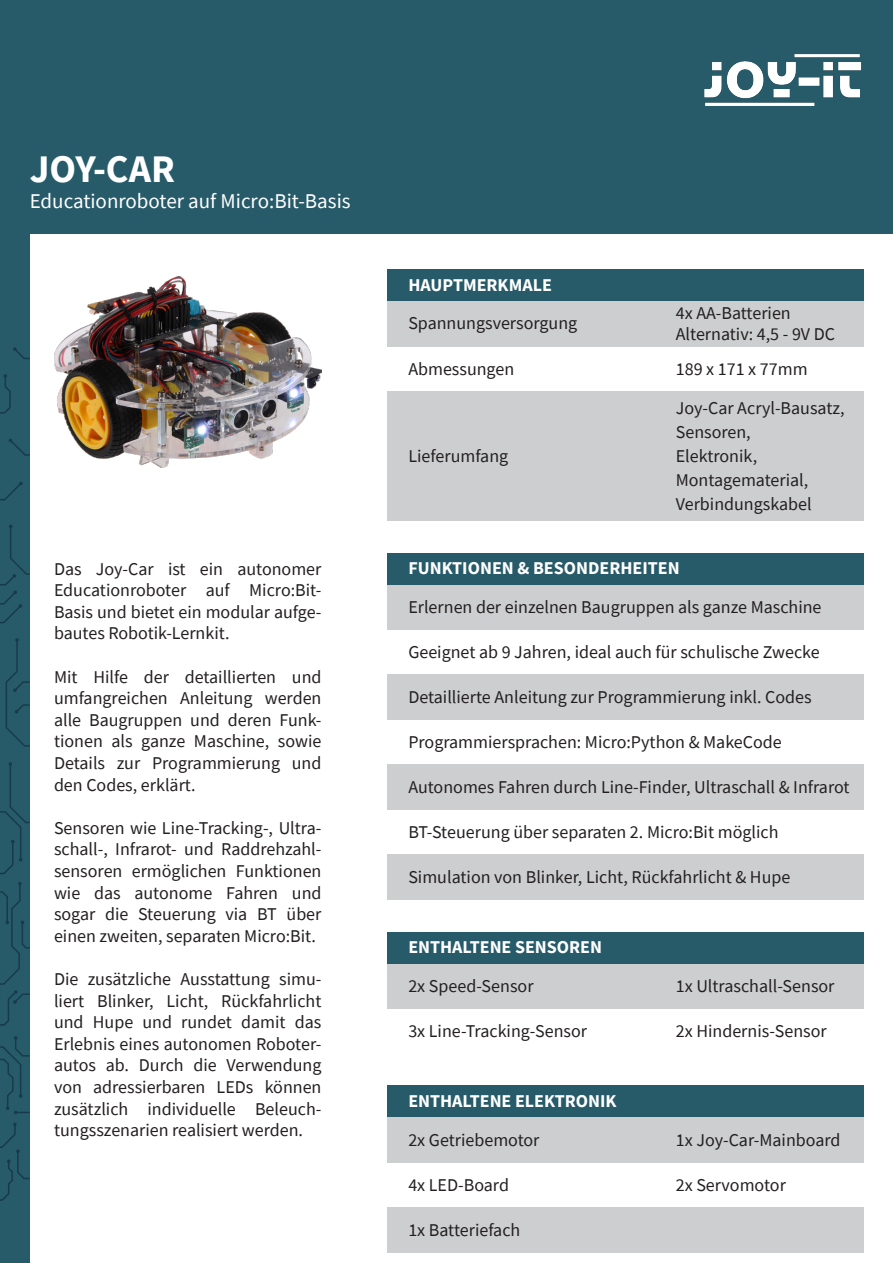
<style>
.page{position:relative;width:893px;height:1263px;background:#fff}
.page>*{position:absolute;margin:0;border:0;box-sizing:border-box;transform-origin:0 0}
.t1{font:700 39px "Source Sans Pro";color:#fff}
.t2{font:21px "Source Sans Pro";color:#fff}
.t3{font:18px/21.6px "Source Sans Pro";color:#231f20;text-align:justify}
.t4{font:700 18px "Source Sans Pro";color:#fff}
</style>
<div class="page">
<div style="left:387px;top:854px;width:476px;height:45px;background:#cccecf"></div>
<div style="left:387px;top:674px;width:476px;height:45px;background:#cccecf"></div>
<div style="left:387px;top:764px;width:476px;height:45px;background:#cccecf"></div>
<img style="left:54px;top:277px;width:267px;height:190px">
<div style="left:387px;top:391px;width:476px;height:130px;background:#cccecf"></div>
<div style="left:0;top:0;width:893px;height:234px;background:#275b6a"></div>
<img style="left:704px;top:54px;width:158px;height:52px">
<div style="left:0;top:208px;width:30px;height:1055px;background:#275b6a"></div>
<div style="left:387px;top:269px;width:476px;height:32px;background:#275b6a"></div>
<svg style="left:0;top:1122px;width:30px;height:79px"></svg>
<svg style="left:0;top:1036px;width:30px;height:78px"></svg>
<svg style="left:0;top:882px;width:30px;height:144px"></svg>
<svg style="left:0;top:762px;width:30px;height:112px"></svg>
<svg style="left:5px;top:638px;width:25px;height:109px"></svg>
<svg style="left:0;top:525px;width:30px;height:99px"></svg>
<svg style="left:0;top:482px;width:23px;height:19px"></svg>
<svg style="left:9px;top:438px;width:21px;height:18px"></svg>
<svg style="left:0;top:374px;width:11px;height:40px"></svg>
<svg style="left:13px;top:347px;width:17px;height:12px"></svg>
<div style="left:387px;top:301px;width:476px;height:45px;background:#cccecf"></div>
<div style="left:387px;top:963px;width:476px;height:45px;background:#cccecf"></div>
<div style="left:387px;top:931px;width:476px;height:32px;background:#275b6a"></div>
<div style="left:387px;top:1117px;width:476px;height:45px;background:#cccecf"></div>
<div style="left:387px;top:1085px;width:476px;height:32px;background:#275b6a"></div>
<div style="left:387px;top:1207px;width:476px;height:45px;background:#cccecf"></div>
<div style="left:387px;top:584px;width:476px;height:45px;background:#cccecf"></div>
<div style="left:387px;top:553px;width:476px;height:31px;background:#275b6a"></div>
<p class="t1" style="left:30px;top:143px;width:147px">JOY-CAR</p>
<p class="t2" style="left:30px;top:187px;width:322px">Educationroboter auf Micro:Bit-Basis</p>
<p class="t3" style="left:54px;top:558px;width:269px">Das Joy-Car ist ein autonomer Educationroboter auf Micro:Bit-Basis und bietet ein modular aufge&shy;bautes Robotik-Lernkit.</p>
<p class="t3" style="left:54px;top:666px;width:269px">Mit Hilfe der detaillierten und umfangreichen Anleitung werden alle Baugruppen und deren Funk&shy;tionen als ganze Maschine, sowie Details zur Programmierung und den Codes, erklärt.</p>
<p class="t3" style="left:54px;top:817px;width:269px">Sensoren wie Line-Tracking-, Ultra&shy;schall-, Infrarot- und Raddrehzahl&shy;sensoren ermöglichen Funktionen wie das autonome Fahren und sogar die Steuerung via BT über einen zweiten, separaten Micro:Bit.</p>
<p class="t3" style="left:54px;top:968px;width:269px">Die zusätzliche Ausstattung simu&shy;liert Blinker, Licht, Rückfahrlicht und Hupe und rundet damit das Erlebnis eines autonomen Roboter&shy;autos ab. Durch die Verwendung von adressierbaren LEDs können zusätzlich individuelle Beleuch&shy;tungsszenarien realisiert werden.</p>
<p class="t4" style="left:408px;top:273px;width:145px">HAUPTMERKMALE</p>
<p class="t3" style="left:408px;top:313px;width:170px">Spannungsversorgung</p>
<p class="t3" style="left:676px;top:302px;width:116px">4x AA-Batterien</p>
<p class="t3" style="left:676px;top:323px;width:161px">Alternativ: 4,5 - 9V DC</p>
<p class="t3" style="left:408px;top:358px;width:107px">Abmessungen</p>
<p class="t3" style="left:676px;top:358px;width:133px">189 x 171 x 77mm</p>
<p class="t3" style="left:408px;top:445px;width:101px">Lieferumfang</p>
<p class="t3" style="left:676px;top:396px;width:170px;line-height:24px">Joy-Car Acryl-Bausatz,<br>Sensoren,</p>
<p class="t3" style="left:676px;top:445px;width:83px">Elektronik,</p>
<p class="t3" style="left:676px;top:468px;width:137px;line-height:24px">Montagematerial,<br>Verbindungskabel</p>
<p class="t4" style="left:408px;top:556px;width:273px">FUNKTIONEN &amp; BESONDERHEITEN</p>
<p class="t3" style="left:408px;top:596px;width:415px">Erlernen der einzelnen Baugruppen als ganze Maschine</p>
<p class="t3" style="left:408px;top:641px;width:413px">Geeignet ab 9 Jahren, ideal auch für schulische Zwecke</p>
<p class="t3" style="left:408px;top:686px;width:405px">Detaillierte Anleitung zur Programmierung inkl. Codes</p>
<p class="t3" style="left:408px;top:731px;width:375px">Programmiersprachen: Micro:Python &amp; MakeCode</p>
<p class="t3" style="left:408px;top:776px;width:443px">Autonomes Fahren durch Line-Finder, Ultraschall &amp; Infrarot</p>
<p class="t3" style="left:408px;top:821px;width:372px">BT-Steuerung über separaten 2. Micro:Bit möglich</p>
<p class="t3" style="left:408px;top:866px;width:384px">Simulation von Blinker, Licht, Rückfahrlicht &amp; Hupe</p>
<p class="t4" style="left:408px;top:935px;width:195px">ENTHALTENE SENSOREN</p>
<p class="t3" style="left:408px;top:975px;width:127px">2x Speed-Sensor</p>
<p class="t3" style="left:676px;top:975px;width:160px">1x Ultraschall-Sensor</p>
<p class="t3" style="left:408px;top:1020px;width:180px">3x Line-Tracking-Sensor</p>
<p class="t3" style="left:676px;top:1020px;width:152px">2x Hindernis-Sensor</p>
<p class="t4" style="left:408px;top:1089px;width:210px">ENTHALTENE ELEKTRONIK</p>
<p class="t3" style="left:408px;top:1129px;width:133px">2x Getriebemotor</p>
<p class="t3" style="left:676px;top:1129px;width:166px">1x Joy-Car-Mainboard</p>
<p class="t3" style="left:408px;top:1174px;width:102px">4x LED-Board</p>
<p class="t3" style="left:676px;top:1174px;width:112px">2x Servomotor</p>
<p class="t3" style="left:408px;top:1219px;width:114px">1x Batteriefach</p>
</div>
